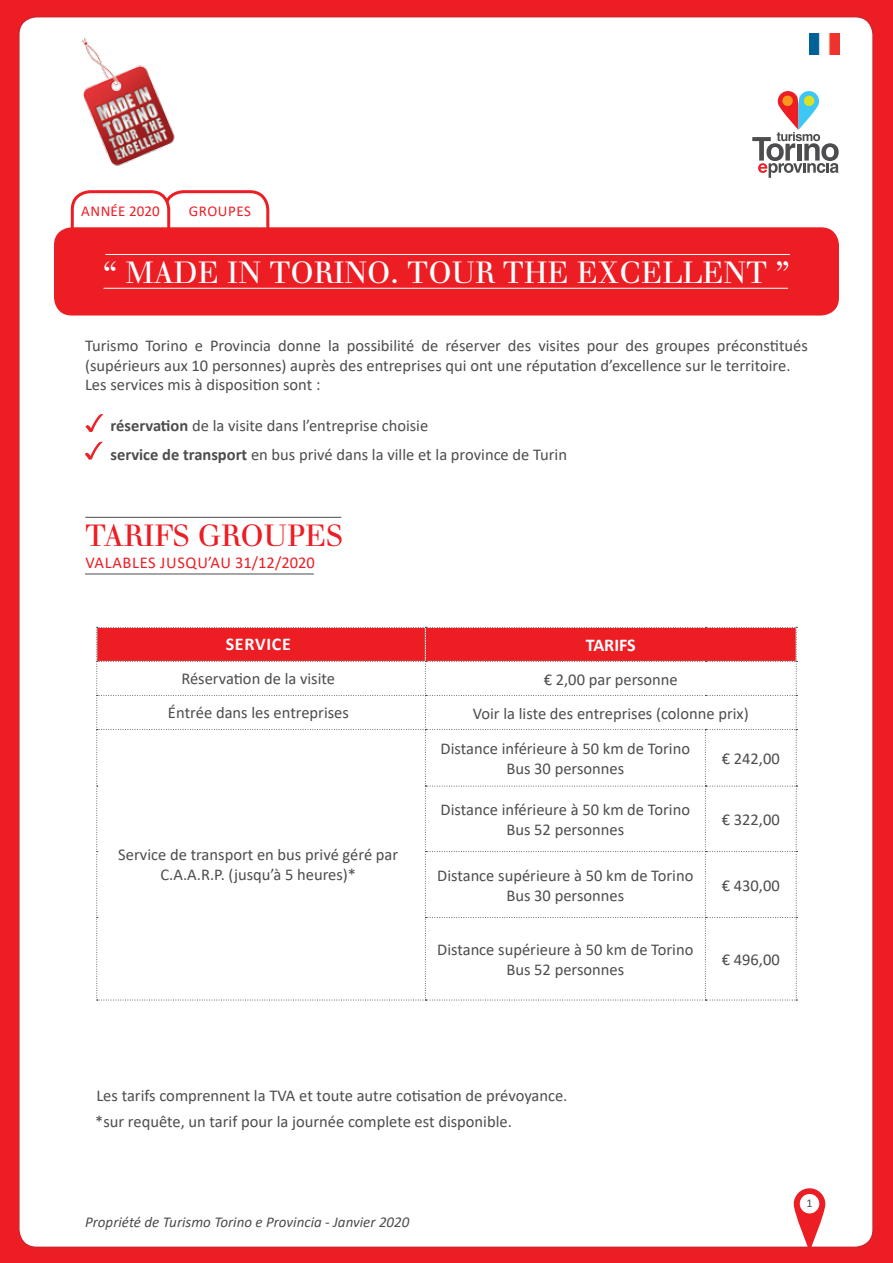
<style>
.page{position:relative;width:893px;height:1263px;background:#ed1d24}
.page>*{position:absolute;margin:0;border:0;box-sizing:border-box;transform-origin:0 0}
.t1{font:30px "Walbaum Std";color:#fff}
.t2{font:30px "Walbaum Std";color:#ed1d24}
.t3{font:700 18px "Calibri";letter-spacing:.025em;color:#fff}
.t4{font:16.5px/19.8px "Calibri";color:#4d4d4f;text-align:center}
.t5{font:16.5px "Calibri";letter-spacing:.04em;color:#ed1d24}
.t6{font:italic 15px "Calibri";color:#4d4d4f}
.t7{font:15px "Calibri";letter-spacing:.03em;color:#ed1d24}
.t8{font:12px "Calibri";color:#4d4d4f}
.s1{font-weight:700}
</style>
<div class="page">
<div style="left:19px;top:17px;width:854px;height:1230px;background:#fff;border-radius:18px"></div>
<svg style="left:794px;top:1188px;width:31px;height:63px"></svg>
<div style="left:800px;top:1194px;width:19px;height:19px;background:#fff;border-radius:50%"></div>
<div style="left:164px;top:190px;width:105px;height:88px;border:3px solid #ed1d24;border-radius:18px"></div>
<div style="left:72px;top:192px;width:97px;height:85px;background:#fff;border-radius:18px"></div>
<div style="left:71px;top:190px;width:99px;height:88px;border:3px solid #ed1d24;border-radius:18px"></div>
<div style="left:54px;top:227px;width:785px;height:89px;background:#ed1d24;border-radius:18px"></div>
<img style="left:81px;top:37px;width:94px;height:129px">
<svg style="left:86px;top:414px;width:17px;height:18px"></svg>
<svg style="left:85px;top:442px;width:18px;height:18px"></svg>
<hr style="left:104px;top:288px;width:684px;height:1px;background:#fff">
<hr style="left:85px;top:574px;width:229px;height:1px;background:#4d4d4f">
<hr style="left:85px;top:517px;width:256px;height:1px;background:#4d4d4f">
<hr style="left:105px;top:254px;width:685px;height:1px;background:#fff">
<svg style="left:752px;top:91px;width:86px;height:87px"></svg>
<img style="left:809px;top:34px;width:30px;height:20px">
<svg style="left:96px;top:627px;width:701px;height:374px"></svg>
<p class="t7" style="left:81px;top:201px;width:80px">ANNÉE 2020</p>
<p class="t7" style="left:189px;top:201px;width:64px">GROUPES</p>
<h1 class="t1" style="left:103px;top:254px;width:688px">“ MADE IN TORINO. TOUR THE EXCELLENT ”</h1>
<p class="t4" style="left:85px;top:335px;width:724px;text-align:left">Turismo Torino e Provincia donne la possibilité de réserver des visites pour des groupes préconstitués (supérieurs aux 10 personnes) auprès des entreprises qui ont une réputation d’excellence sur le territoire.<br>Les services mis à disposition sont :</p>
<p class="t4" style="left:111px;top:411px;width:458px;line-height:28.3px;text-align:left"><span class="s1">réservation</span> de la visite dans l’entreprise choisie<br><span class="s1">service de transport</span> en bus privé dans la ville et la province de Turin</p>
<h1 class="t2" style="left:85px;top:517px;width:259px">TARIFS GROUPES</h1>
<p class="t5" style="left:85px;top:551px;width:231px">VALABLES JUSQU’AU 31/12/2020</p>
<p class="t3" style="left:226px;top:632px;width:67px">SERVICE</p>
<p class="t3" style="left:586px;top:632px;width:51px">TARIFS</p>
<p class="t4" style="left:181px;top:668px;width:155px">Réservation de la visite</p>
<p class="t4" style="left:544px;top:669px;width:136px">€ 2,00 par personne</p>
<p class="t4" style="left:168px;top:702px;width:183px">é ntrée dans les entreprises</p>
<p class="t4" style="left:473px;top:703px;width:277px">Voir la liste des entreprises (colonne prix)</p>
<p class="t4" style="left:118px;top:844px;width:282px">Service de transport en bus privé géré par<br>C.A.A.R.P. (jusqu’à 5 heures)*</p>
<p class="t4" style="left:441px;top:738px;width:251px">Distance inférieure à 50 km de Torino<br>Bus 30 personnes</p>
<p class="t4" style="left:722px;top:748px;width:60px">€ 242,00</p>
<p class="t4" style="left:441px;top:799px;width:251px">Distance inférieure à 50 km de Torino<br>Bus 52 personnes</p>
<p class="t4" style="left:722px;top:809px;width:60px">€ 322,00</p>
<p class="t4" style="left:437px;top:865px;width:258px">Distance supérieure à 50 km de Torino<br>Bus 30 personnes</p>
<p class="t4" style="left:722px;top:875px;width:60px">€ 430,00</p>
<p class="t4" style="left:437px;top:939px;width:258px">Distance supérieure à 50 km de Torino<br>Bus 52 personnes</p>
<p class="t4" style="left:722px;top:949px;width:60px">€ 496,00</p>
<p class="t4" style="left:96px;top:1085px;width:473px">Les tarifs comprennent la TVA et toute autre cotisation de prévoyance.</p>
<p class="t4" style="left:95px;top:1111px;width:418px">*sur requête, un tarif pour la journée complete est disponible.</p>
<p class="t6" style="left:85px;top:1212px;width:326px">Propriété de Turismo Torino e Provincia - Janvier 2020</p>
<p class="t8" style="left:806px;top:1194px;width:8px">1</p>
</div>
